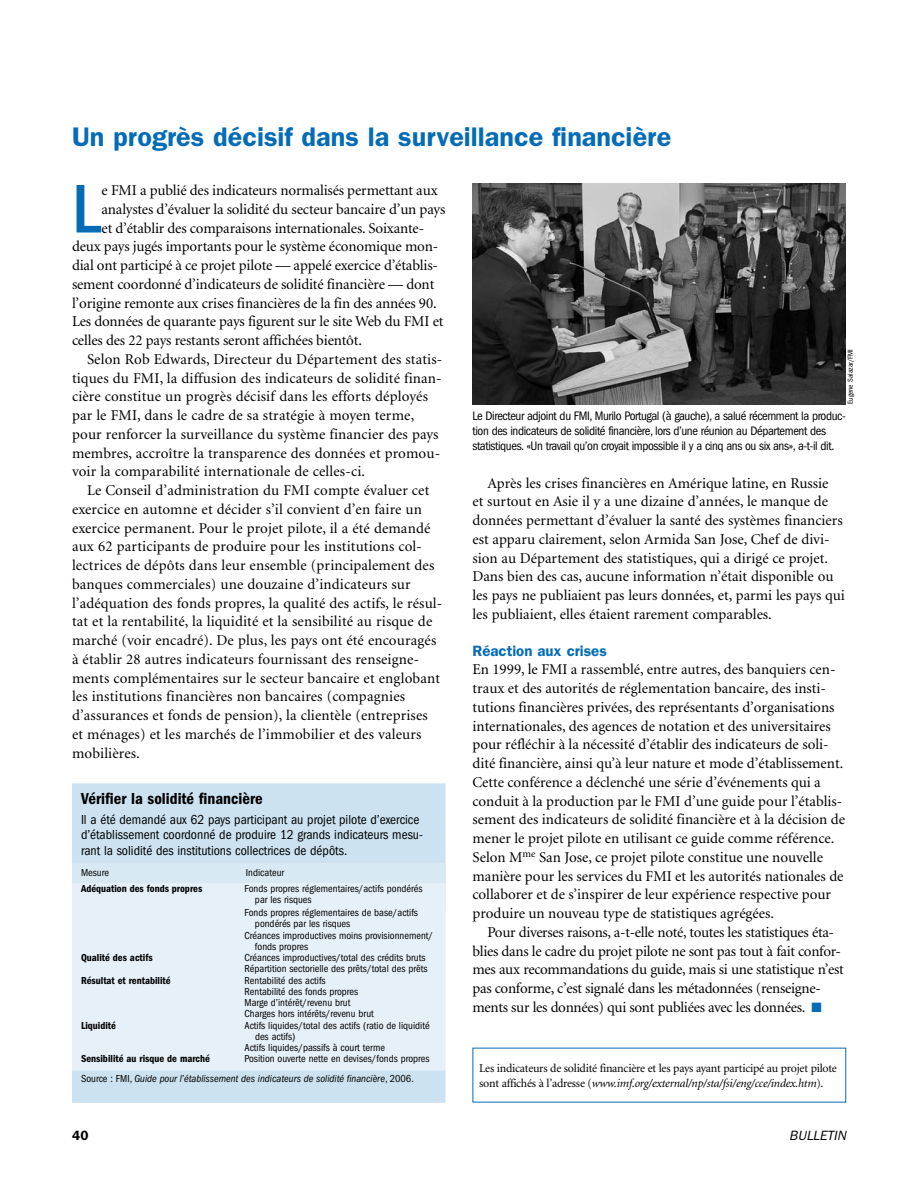
<style>
.page{position:relative;width:918px;height:1188px;background:#fff}
.page>*{position:absolute;margin:0;border:0;box-sizing:border-box;transform-origin:0 0}
.t1{font:500 condensed 71.25px "Franklin Gothic";color:#046cb6}
.t2{font:600 27px "Franklin Gothic";color:#046cb6}
.t3{font:600 condensed 16.5px "Franklin Gothic";color:#000}
.t4{font:15px/18.8px "Minion";color:#000}
.t5{font:15px/18.8px "Minion";letter-spacing:-.02em;color:#000}
.t6{font:600 15px "Franklin Gothic";color:#046cb6}
.t7{font:condensed 13.5px/15px "Franklin Gothic";color:#000}
.t8{font:italic 13.5px "Franklin Gothic";color:#000}
.t9{font:600 13.5px "Franklin Gothic";color:#000}
.t10{font:condensed 12.75px/15px "Franklin Gothic";letter-spacing:-.03em;color:#000}
.t11{font:12px/15px "Minion";letter-spacing:-.02em;color:#000}
.t12{font:condensed 10.5px/11.2px "Franklin Gothic";color:#000}
.t13{font:600 condensed 10.5px "Franklin Gothic";color:#000}
.t14{font:condensed 7.5px "Franklin Gothic";color:#000}
.s1{color:#046cb6}
.s2{font-style:italic}
</style>
<div class="page">
<img style="left:472px;top:184px;width:374px;height:220px">
<div style="left:72px;top:783px;width:374px;height:66px;background:#cde2f0"></div>
<div style="left:72px;top:848px;width:374px;height:60px;background:#cde2f0"></div>
<div style="left:72px;top:863px;width:374px;height:22px;background:#d9e9f4"></div>
<div style="left:72px;top:883px;width:374px;height:183px;background:#e6f0f8"></div>
<div style="left:72px;top:894px;width:374px;height:183px;background:#e6f0f8"></div>
<div style="left:72px;top:1071px;width:374px;height:32px;background:#cde2f0"></div>
<h2 class="t2" style="left:72px;top:121px;width:601px">Un progrès décisif dans la surveillance financière</h2>
<h1 class="t1" style="left:72px;top:169px;width:31px">L</h1>
<p class="t4" style="left:102px;top:181px;width:338px">e FMI a publié des indicateurs normalisés permettant aux</p>
<p class="t4" style="left:102px;top:200px;width:345px">analystes d’évaluer la solidité du secteur bancaire d’un pays</p>
<p class="t4" style="left:102px;top:219px;width:324px">et d’établir des comparaisons internationales. Soixante-</p>
<p class="t4" style="left:72px;top:238px;width:368px">deux pays jugés importants pour le système économique mon-</p>
<p class="t4" style="left:72px;top:256px;width:368px">dial ont participé à ce projet pilote — appelé exercice d’établis-</p>
<p class="t4" style="left:72px;top:275px;width:364px">sement coordonné d’indicateurs de solidité financière — dont</p>
<p class="t4" style="left:72px;top:294px;width:366px">l’origine remonte aux crises financières de la fin des années 90.</p>
<p class="t4" style="left:72px;top:313px;width:373px">Les données de quarante pays figurent sur le site Web du FMI et</p>
<p class="t4" style="left:72px;top:331px;width:291px">celles des 22 pays restants seront affichées bientôt.</p>
<p class="t4" style="left:87px;top:350px;width:357px">Selon Rob Edwards, Directeur du Département des statis-</p>
<p class="t4" style="left:72px;top:369px;width:371px">tiques du FMI, la diffusion des indicateurs de solidité finan-</p>
<p class="t4" style="left:72px;top:388px;width:358px">cière constitue un progrès décisif dans les efforts déployés</p>
<p class="t4" style="left:72px;top:406px;width:344px">par le FMI, dans le cadre de sa stratégie à moyen terme,</p>
<p class="t4" style="left:72px;top:425px;width:368px">pour renforcer la surveillance du système financier des pays</p>
<p class="t4" style="left:72px;top:444px;width:370px">membres, accroître la transparence des données et promou-</p>
<p class="t4" style="left:72px;top:463px;width:295px">voir la comparabilité internationale de celles-ci.</p>
<p class="t4" style="left:87px;top:481px;width:344px">Le Conseil d’administration du FMI compte évaluer cet</p>
<p class="t4" style="left:72px;top:500px;width:352px">exercice en automne et décider s’il convient d’en faire un</p>
<p class="t4" style="left:72px;top:519px;width:360px">exercice permanent. Pour le projet pilote, il a été demandé</p>
<p class="t4" style="left:72px;top:538px;width:352px">aux 62 participants de produire pour les institutions col-</p>
<p class="t4" style="left:72px;top:556px;width:364px">lectrices de dépôts dans leur ensemble (principalement des</p>
<p class="t4" style="left:72px;top:575px;width:340px">banques commerciales) une douzaine d’indicateurs sur</p>
<p class="t4" style="left:72px;top:594px;width:372px">l’adéquation des fonds propres, la qualité des actifs, le résul-</p>
<p class="t4" style="left:72px;top:613px;width:362px">tat et la rentabilité, la liquidité et la sensibilité au risque de</p>
<p class="t4" style="left:72px;top:631px;width:366px">marché (voir encadré). De plus, les pays ont été encouragés</p>
<p class="t4" style="left:72px;top:650px;width:349px">à établir 28 autres indicateurs fournissant des renseigne-</p>
<p class="t4" style="left:72px;top:669px;width:370px">ments complémentaires sur le secteur bancaire et englobant</p>
<p class="t4" style="left:72px;top:688px;width:335px">les institutions financières non bancaires (compagnies</p>
<p class="t4" style="left:72px;top:706px;width:357px">d’assurances et fonds de pension), la clientèle (entreprises</p>
<p class="t4" style="left:72px;top:725px;width:351px">et ménages) et les marchés de l’immobilier et des valeurs</p>
<p class="t4" style="left:72px;top:744px;width:69px">mobilières.</p>
<p class="t14" style="left:846px;top:404px;width:57px;rotate:-90deg">Eugene Salazar/FMI</p>
<p class="t10" style="left:472px;top:408px;width:375px">Le Directeur adjoint du FMI, Murilo Portugal (à gauche), a salué récemment la produc&shy;tion des indicateurs de solidité financière, lors d’une réunion au Département des statistiques. «Un travail qu’on croyait impossible il y a cinq ans ou six ans», a-t-il dit.</p>
<p class="t4" style="left:472px;top:474px;width:374px;text-indent:15px">Après les crises financières en Amérique latine, en Russie<br>et surtout en Asie il y a une dizaine d’années, le manque de données permettant d’évaluer la santé des systèmes financiers est apparu clairement, selon Armida San Jose, Chef de divi&shy;sion au Département des statistiques, qui a dirigé ce projet.<br>Dans bien des cas, aucune information n’était disponible ou les pays ne publiaient pas leurs données, et, parmi les pays qui les publiaient, elles étaient rarement comparables.</p>
<p class="t6" style="left:472px;top:641px;width:136px">Réaction aux crises</p>
<p class="t4" style="left:472px;top:661px;width:374px">En 1999, le FMI a rassemblé, entre autres, des banquiers cen&shy;traux et des autorités de réglementation bancaire, des insti&shy;tutions financières privées, des représentants d’organisations internationales, des agences de notation et des universitaires pour réfléchir à la nécessité d’établir des indicateurs de soli&shy;dité financière, ainsi qu’à leur nature et mode d’établissement.<br>Cette conférence a déclenché une série d’événements qui a conduit à la production par le FMI d’une guide pour l’établis&shy;sement des indicateurs de solidité financière et à la décision de mener le projet pilote en utilisant ce guide comme référence.<br>Selon M<sup>me</sup> San Jose, ce projet pilote constitue une nouvelle manière pour les services du FMI et les autorités nationales de collaborer et de s’inspirer de leur expérience respective pour produire un nouveau type de statistiques agrégées.</p>
<p class="t5" style="left:472px;top:923px;width:373px;text-indent:15px">Pour diverses raisons, a-t-elle noté, toutes les statistiques éta&shy;blies dans le cadre du projet pilote ne sont pas tout à fait confor&shy;mes aux recommandations du guide, mais si une statistique n’est pas conforme, c’est signalé dans les métadonnées (renseigne&shy;ments sur les données) qui sont publiées avec les données. <span class="s1">■</span></p>
<p class="t3" style="left:81px;top:789px;width:183px">Vérifier la solidité financière</p>
<p class="t7" style="left:81px;top:812px;width:344px">Il a été demandé aux 62 pays participant au projet pilote d’exercice d’établissement coordonné de produire 12 grands indicateurs mesu-</p>
<p class="t7" style="left:81px;top:844px;width:268px">rant la solidité des institutions collectrices de dépôts.</p>
<p class="t12" style="left:81px;top:867px;width:30px">Mesure</p>
<p class="t12" style="left:246px;top:867px;width:40px">Indicateur</p>
<p class="t13" style="left:81px;top:883px;width:123px">Adéquation des fonds propres</p>
<p class="t12" style="left:255px;top:883px;width:169px;text-indent:-10px">Fonds propres réglementaires/actifs pondérés par les risques</p>
<p class="t12" style="left:244px;top:907px;width:175px">Fonds propres réglementaires de base/actifs</p>
<p class="t12" style="left:255px;top:918px;width:97px">pondérés par les risques</p>
<p class="t12" style="left:244px;top:930px;width:190px">Créances improductives moins provisionnement/</p>
<p class="t12" style="left:255px;top:941px;width:55px">fonds propres</p>
<p class="t13" style="left:81px;top:952px;width:73px">Qualité des actifs</p>
<p class="t12" style="left:244px;top:952px;width:185px">Créances improductives/total des crédits bruts<br>Répartition sectorielle des prêts/total des prêts</p>
<p class="t13" style="left:81px;top:974px;width:91px">Résultat et rentabilité</p>
<p class="t12" style="left:245px;top:975px;width:131px">Rentabilité des actifs<br>Rentabilité des fonds propres<br>Marge d’intérêt/revenu brut<br>Charges hors intérêts/revenu brut</p>
<p class="t13" style="left:81px;top:1019px;width:37px">Liquidité</p>
<p class="t12" style="left:245px;top:1020px;width:187px">Actifs liquides/total des actifs (ratio de liquidité</p>
<p class="t12" style="left:255px;top:1031px;width:42px">des actifs)</p>
<p class="t12" style="left:245px;top:1042px;width:142px">Actifs liquides/passifs à court terme</p>
<p class="t13" style="left:81px;top:1053px;width:130px">Sensibilité au risque de marché</p>
<p class="t12" style="left:81px;top:1049px;width:350px;line-height:19.5px;text-indent:164px">Position ouverte nette en devises/fonds propres<br>Source : FMI, <span class="s2">Guide pour l’établissement des indicateurs de solidité financière</span>, 2006.</p>
<p class="t11" style="left:479px;top:1061px;width:359px">Les indicateurs de solidité financière et les pays ayant participé au projet pilote sont affichés à l’adresse (<span class="s2">www.imf.org/external/np/sta/fsi/eng/cce/index.htm</span>).</p>
<p class="t9" style="left:72px;top:1127px;width:18px">40</p>
<p class="t8" style="left:789px;top:1127px;width:58px">BULLETIN</p>
</div>
